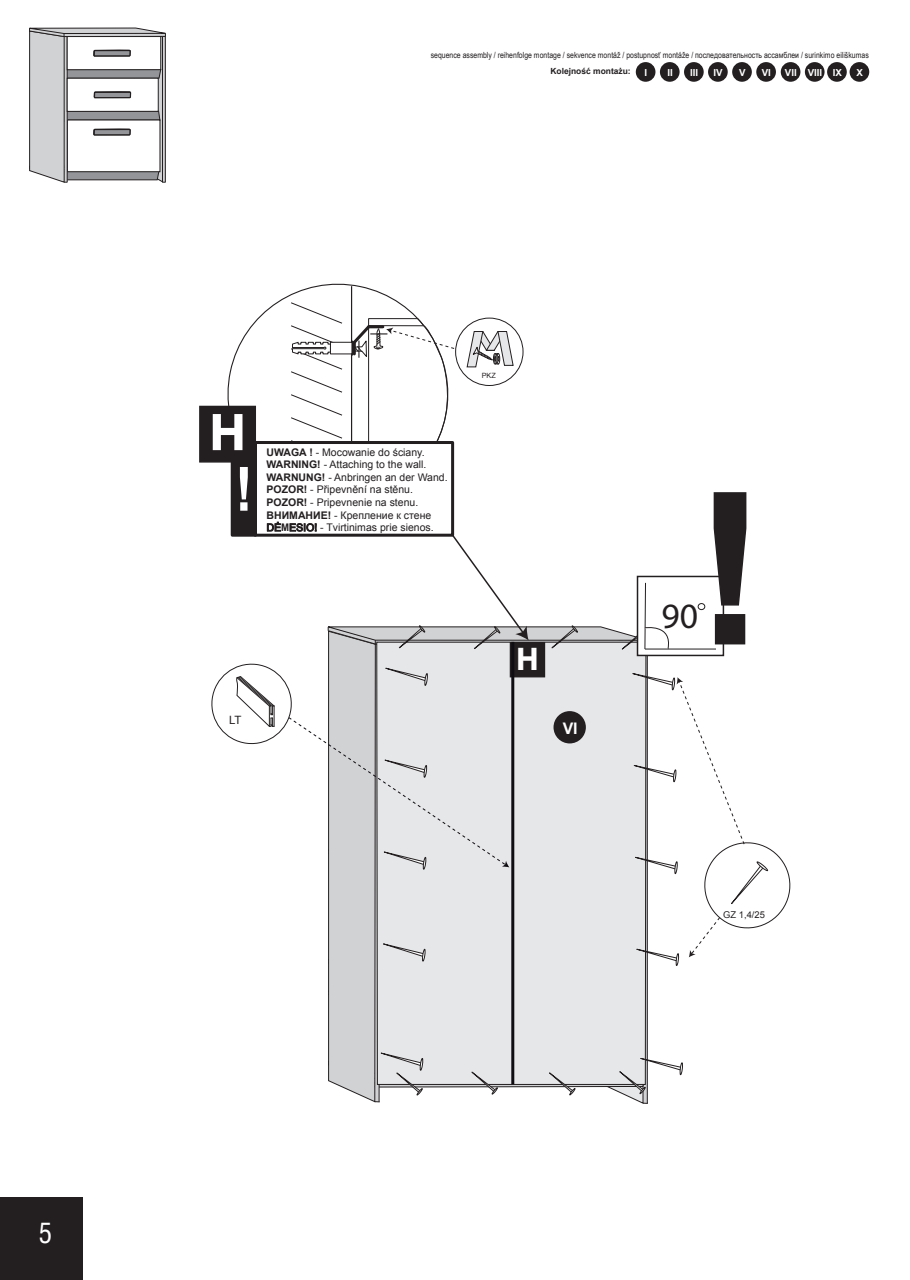
<style>
.page{position:relative;width:910px;height:1280px;background:#fff}
.page>*{position:absolute;margin:0;border:0;box-sizing:border-box;transform-origin:0 0}
.t1{font:700 53.55px "Myriad Pro";color:#fff}
.t2{font:35.7px "Myriad Pro";color:#231f20}
.t3{font:700 32.85px "Myriad Pro";color:#fff}
.t4{font:27px "Swis 721 Cn EU";color:#fff}
.t5{font:700 15.9px "Arial";color:#fff}
.t6{font:11.4px "Arial";color:#231f20}
.t7{font:10.5px/12.6px "Arial";color:#231f20}
.t8{font:700 9.75px "Arial";color:#fff}
.t9{font:9.3px "Arial";color:#231f20}
.t10{font:8.4px "Arial Narrow";color:#231f20}
.t11{font:700 8.4px "Arial";color:#231f20}
.t12{font:7.2px "Arial";color:#231f20}
.s1{font-weight:700}
</style>
<div class="page">
<div style="left:0;top:1197px;width:82px;height:83px;background:#231f20"></div>
<div style="left:636px;top:62px;width:19px;height:20px;background:#231f20;border-radius:50%"></div>
<div style="left:660px;top:62px;width:20px;height:20px;background:#231f20;border-radius:50%"></div>
<div style="left:684px;top:62px;width:20px;height:20px;background:#231f20;border-radius:50%"></div>
<div style="left:708px;top:62px;width:20px;height:20px;background:#231f20;border-radius:50%"></div>
<div style="left:732px;top:62px;width:20px;height:20px;background:#231f20;border-radius:50%"></div>
<div style="left:756px;top:62px;width:20px;height:20px;background:#231f20;border-radius:50%"></div>
<div style="left:781px;top:62px;width:19px;height:20px;background:#231f20;border-radius:50%"></div>
<div style="left:805px;top:62px;width:19px;height:20px;background:#231f20;border-radius:50%"></div>
<div style="left:827px;top:62px;width:20px;height:20px;background:#231f20;border-radius:50%"></div>
<div style="left:850px;top:62px;width:19px;height:20px;background:#231f20;border-radius:50%"></div>
<svg style="left:277px;top:283px;width:122px;height:19px"></svg>
<hr style="left:351px;top:286px;width:1px;height:184px;background:#231f20">
<div style="left:199px;top:406px;width:57px;height:57px;background:#231f20;border:1px solid #231f20"></div>
<svg style="left:209px;top:302px;width:582px;height:802px"></svg>
<svg style="left:29px;top:27px;width:137px;height:156px"></svg>
<h3 class="t4" style="left:39px;top:1215px;width:15px">5</h3>
<p class="t10" style="left:431px;top:49px;width:439px">sequence assembly / reihenfolge montage / sekvence montáž / postupnosť montáže / последовательность aссамблеи / surinkimo eiliškumas</p>
<p class="t11" style="left:550px;top:66px;width:82px">Kolejność montażu:</p>
<p class="t8" style="left:645px;top:66px;width:4px">I</p>
<p class="t8" style="left:667px;top:66px;width:7px">II</p>
<p class="t8" style="left:690px;top:66px;width:10px">III</p>
<p class="t8" style="left:714px;top:66px;width:11px">IV</p>
<p class="t8" style="left:739px;top:66px;width:8px">V</p>
<p class="t8" style="left:762px;top:66px;width:11px">VI</p>
<p class="t8" style="left:785px;top:66px;width:58px">VII VIII IX</p>
<p class="t8" style="left:856px;top:66px;width:8px">X</p>
<h1 class="t1" style="left:209px;top:397px;width:38px">H</h1>
<p class="t7" style="left:267px;top:446px;width:183px"><span class="s1">UWAGA !</span> - Mocowanie do ściany.<br><span class="s1">WARNING!</span> - Attaching to the wall.<br><span class="s1">WARNUNG!</span> - Anbringen an der Wand.<br><span class="s1">POZOR!</span> - Připevnění na stěnu.<br><span class="s1">POZOR!</span> - Pripevnenie na stenu.<br><span class="s1">ВНИМАНИЕ!</span> - Крепление к стене<br>DĖ<span class="s1">М</span>ESIO! - Tvirtinimas prie sienos.</p>
<p class="t12" style="left:482px;top:371px;width:16px">PKZ</p>
<p class="t6" style="left:229px;top:712px;width:14px">LT</p>
<h3 class="t3" style="left:516px;top:637px;width:24px">H</h3>
<h3 class="t5" style="left:563px;top:718px;width:17px">VI</h3>
<h2 class="t2" style="left:661px;top:594px;width:38px">90</h2>
<p class="t9" style="left:723px;top:908px;width:43px">GZ 1,4/25</p>
</div>
